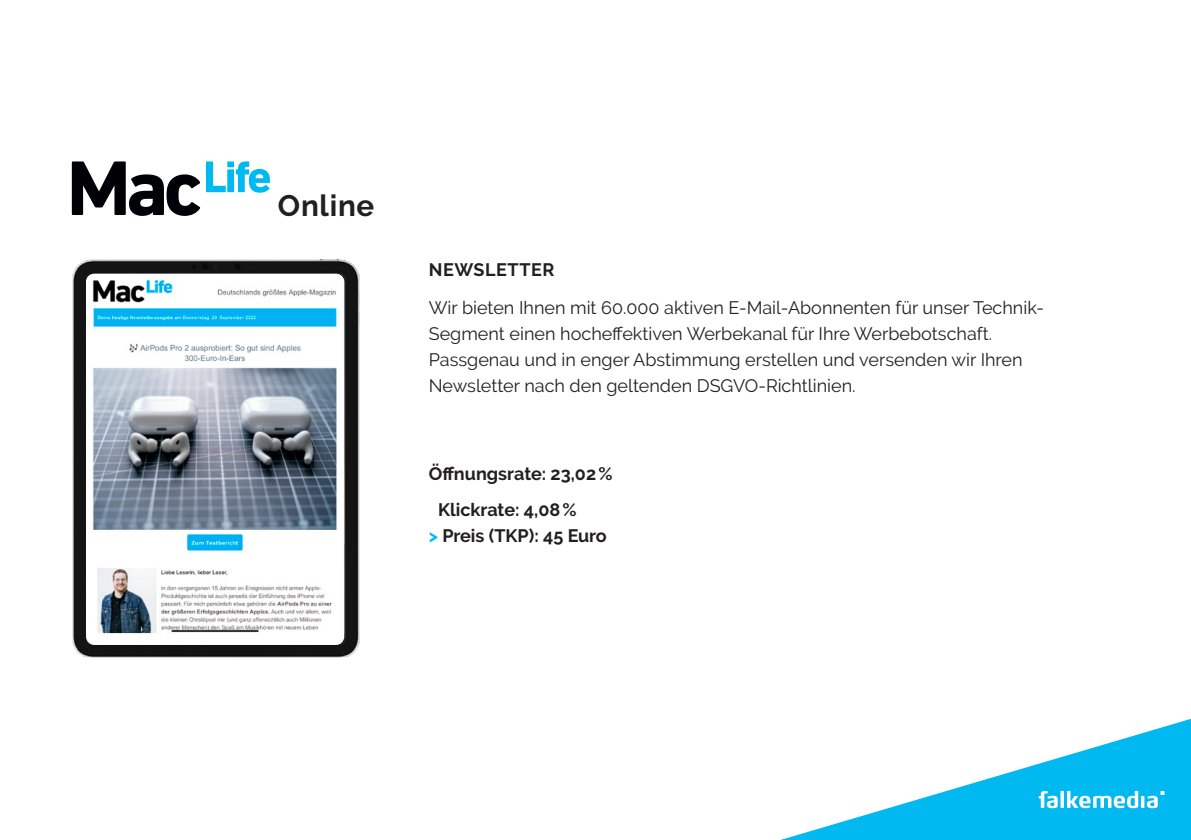
<style>
.page{position:relative;width:1191px;height:840px;background:#fff}
.page>*{position:absolute;margin:0;border:0;box-sizing:border-box;transform-origin:0 0}
.t1{font:700 29.6px "Raleway";letter-spacing:.025em;color:#231f20}
.t2{font:18px/26px "Raleway";color:#231f20}
.t3{font:700 18px/36px "Raleway";color:#231f20}
.t4{font:700 18px "Raleway";letter-spacing:.03em;color:#231f20}
.s1{color:#00b9f1}
</style>
<div class="page">
<svg style="left:784px;top:718px;width:407px;height:121px"></svg>
<svg style="left:1038px;top:790px;width:126px;height:17px"></svg>
<img style="left:72px;top:259px;width:287px;height:398px">
<svg style="left:206px;top:161px;width:20px;height:31px"></svg>
<div style="left:227px;top:169px;width:7px;height:23px;background:#00b9f1"></div>
<div style="left:227px;top:161px;width:7px;height:6px;background:#00b9f1"></div>
<svg style="left:236px;top:161px;width:34px;height:31px"></svg>
<svg style="left:72px;top:161px;width:128px;height:55px"></svg>
<div style="left:86px;top:273px;width:258px;height:371px;background:#fff;border-radius:8px"></div>
<img style="left:86px;top:273px;width:258px;height:359px">
<h1 class="t1" style="left:278px;top:188px;width:98px">Online</h1>
<p class="t4" style="left:429px;top:259px;width:127px">NEWSLETTER</p>
<p class="t2" style="left:429px;top:294px;width:617px">Wir bieten Ihnen mit 60.000 aktiven E-Mail-Abonnenten für unser Technik-Segment einen hocheffektiven Werbekanal für Ihre Werbebotschaft.<br>Passgenau und in enger Abstimmung erstellen und versenden wir Ihren Newsletter nach den geltenden DSGVO-Richtlinien.</p>
<p class="t3" style="left:438px;top:455px;width:176px;text-indent:-9px">Öffnungsrate: 23,02%<br>Klickrate: 4,08%</p>
<p class="t3" style="left:429px;top:517px;width:179px"><span class="s1">&gt;</span> Preis (TKP): 45 Euro</p>
</div>
